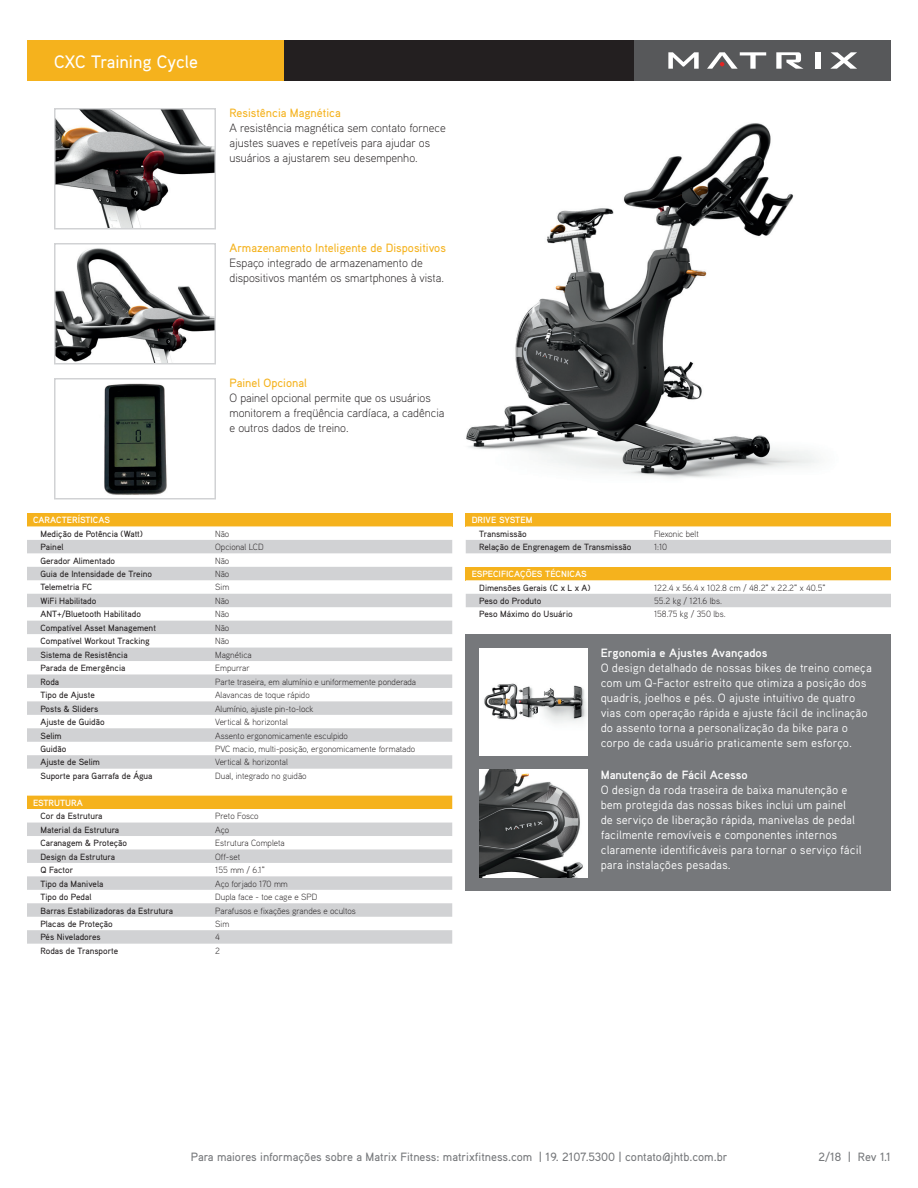
<style>
.page{position:relative;width:918px;height:1188px;background:#fff}
.page>*{position:absolute;margin:0;border:0;box-sizing:border-box;transform-origin:0 0}
.Heading__Product{font:500 18px "Aaux Pro OT";color:#fff}
.Feature_Copy{font:12px/15px "Aaux Pro OT";color:#fff}
.Body_Copy{font:300 12px/15px "Aaux Pro OT";color:#231f20}
.t1{font:500 12px "Aaux Pro OT";color:#76787b}
.Body_Heading__Yellow{font:500 12px "Aaux Pro OT";color:#f5b21d}
.Feature_Heading__Whi{font:700 12px "Aaux Pro OT";color:#fff}
.Spec_Table_Copy__Med{font:500 9px "Aaux Pro OT";color:#231f20}
.Spec_Table_Copy{font:300 9px "Aaux Pro OT";color:#231f20}
.Spec_Table_Heading{font:700 9px "Aaux Pro OT";color:#fff}
</style>
<div class="page">
<div style="left:27px;top:40px;width:864px;height:41px;background:#231f20"></div>
<div style="left:634px;top:40px;width:257px;height:41px;background:#57585a"></div>
<div style="left:27px;top:40px;width:257px;height:41px;background:#f5b21d"></div>
<svg style="left:668px;top:52px;width:31px;height:17px"></svg>
<svg style="left:776px;top:52px;width:27px;height:17px"></svg>
<svg style="left:830px;top:52px;width:27px;height:17px"></svg>
<div style="left:815px;top:52px;width:5px;height:17px;background:#fff"></div>
<svg style="left:707px;top:52px;width:59px;height:17px"></svg>
<img style="left:466px;top:123px;width:353px;height:355px">
<div style="left:27px;top:513px;width:425px;height:13px;background:#f5b21d"></div>
<svg style="left:27px;top:540px;width:425px;height:229px;fill:#d7d8da"></svg>
<div style="left:27px;top:796px;width:425px;height:13px;background:#f5b21d"></div>
<svg style="left:27px;top:822px;width:425px;height:1px"></svg>
<svg style="left:27px;top:823px;width:425px;height:121px;fill:#d1d2d4"></svg>
<div style="left:466px;top:513px;width:425px;height:13px;background:#f5b21d"></div>
<svg style="left:466px;top:526px;width:425px;height:27px"></svg>
<div style="left:466px;top:567px;width:425px;height:13px;background:#f5b21d"></div>
<svg style="left:466px;top:580px;width:425px;height:28px"></svg>
<img style="left:57px;top:111px;width:156px;height:116px">
<div style="left:54px;top:108px;width:162px;height:122px;border:2px solid #d1d2d4"></div>
<img style="left:57px;top:248px;width:156px;height:113px">
<div style="left:54px;top:243px;width:162px;height:121px;border:2px solid #d1d2d4"></div>
<img style="left:104px;top:383px;width:63px;height:112px">
<div style="left:54px;top:378px;width:162px;height:122px;border:2px solid #d1d2d4"></div>
<div style="left:466px;top:634px;width:425px;height:257px;background:#76787b"></div>
<img style="left:479px;top:648px;width:108px;height:108px">
<img style="left:479px;top:770px;width:108px;height:108px">
<p class="Heading__Product" style="left:54px;top:50px;width:145px">CXC Training Cycle</p>
<p class="Body_Heading__Yellow" style="left:230px;top:106px;width:113px">Resistência Magnética</p>
<p class="Body_Copy" style="left:230px;top:120px;width:218px">A resistência magnética sem contato fornece ajustes suaves e repetíveis para ajudar os usuários a ajustarem seu desempenho.</p>
<p class="Body_Heading__Yellow" style="left:230px;top:241px;width:218px">Armazenamento Inteligente de Dispositivos</p>
<p class="Body_Copy" style="left:230px;top:255px;width:216px">Espaço integrado de armazenamento de dispositivos mantém os smartphones à vista.</p>
<p class="Body_Heading__Yellow" style="left:230px;top:376px;width:79px">Painel Opcional</p>
<p class="Body_Copy" style="left:230px;top:390px;width:216px">O painel opcional permite que os usuários monitorem a freqüência cardíaca, a cadência e outros dados de treino.</p>
<p class="Spec_Table_Heading" style="left:33px;top:514px;width:79px">CARACTERÍSTICAS</p>
<p class="Spec_Table_Copy__Med" style="left:40px;top:528px;width:104px">Medição de Potência (Watt)</p>
<p class="Spec_Table_Copy" style="left:215px;top:528px;width:16px">Não</p>
<p class="Spec_Table_Copy__Med" style="left:40px;top:541px;width:24px">Painel</p>
<p class="Spec_Table_Copy" style="left:215px;top:541px;width:50px">Opcional LCD</p>
<p class="Spec_Table_Copy__Med" style="left:40px;top:555px;width:76px">Gerador Alimentado</p>
<p class="Spec_Table_Copy" style="left:215px;top:555px;width:16px">Não</p>
<p class="Spec_Table_Copy__Med" style="left:40px;top:568px;width:113px">Guia de Intensidade de Treino</p>
<p class="Spec_Table_Copy" style="left:215px;top:568px;width:16px">Não</p>
<p class="Spec_Table_Copy__Med" style="left:40px;top:582px;width:53px">Telemetria FC</p>
<p class="Spec_Table_Copy" style="left:215px;top:582px;width:16px">Sim</p>
<p class="Spec_Table_Copy__Med" style="left:40px;top:595px;width:57px">WiFi Habilitado</p>
<p class="Spec_Table_Copy" style="left:215px;top:595px;width:16px">Não</p>
<p class="Spec_Table_Copy__Med" style="left:40px;top:609px;width:102px">ANT+/Bluetooth Habilitado</p>
<p class="Spec_Table_Copy" style="left:215px;top:609px;width:16px">Não</p>
<p class="Spec_Table_Copy__Med" style="left:40px;top:622px;width:117px">Compatível Asset Management</p>
<p class="Spec_Table_Copy" style="left:215px;top:622px;width:16px">Não</p>
<p class="Spec_Table_Copy__Med" style="left:40px;top:636px;width:111px">Compatível Workout Tracking</p>
<p class="Spec_Table_Copy" style="left:215px;top:636px;width:16px">Não</p>
<p class="Spec_Table_Copy__Med" style="left:40px;top:649px;width:89px">Sistema de Resistência</p>
<p class="Spec_Table_Copy" style="left:215px;top:649px;width:38px">Magnética</p>
<p class="Spec_Table_Copy__Med" style="left:40px;top:662px;width:86px">Parada de Emergência</p>
<p class="Spec_Table_Copy" style="left:215px;top:662px;width:36px">Empurrar</p>
<p class="Spec_Table_Copy__Med" style="left:40px;top:676px;width:20px">Roda</p>
<p class="Spec_Table_Copy" style="left:215px;top:676px;width:202px">Parte traseira, em alumínio e uniformemente ponderada</p>
<p class="Spec_Table_Copy__Med" style="left:40px;top:689px;width:56px">Tipo de Ajuste</p>
<p class="Spec_Table_Copy" style="left:215px;top:689px;width:96px">Alavancas de toque rápido</p>
<p class="Spec_Table_Copy__Med" style="left:40px;top:703px;width:59px">Posts &amp; Sliders</p>
<p class="Spec_Table_Copy" style="left:215px;top:703px;width:100px">Alumínio, ajuste pin-to-lock</p>
<p class="Spec_Table_Copy__Med" style="left:40px;top:716px;width:66px">Ajuste de Guidão</p>
<p class="Spec_Table_Copy" style="left:215px;top:716px;width:74px">Vertical &amp; horizontal</p>
<p class="Spec_Table_Copy__Med" style="left:40px;top:730px;width:23px">Selim</p>
<p class="Spec_Table_Copy" style="left:215px;top:730px;width:134px">Assento ergonomicamente esculpido</p>
<p class="Spec_Table_Copy__Med" style="left:40px;top:743px;width:28px">Guidão</p>
<p class="Spec_Table_Copy" style="left:215px;top:743px;width:202px">PVC macio, multi-posição, ergonomicamente formatado</p>
<p class="Spec_Table_Copy__Med" style="left:40px;top:757px;width:61px">Ajuste de Selim</p>
<p class="Spec_Table_Copy" style="left:215px;top:757px;width:74px">Vertical &amp; horizontal</p>
<p class="Spec_Table_Copy__Med" style="left:40px;top:770px;width:114px">Suporte para Garrafa de Água</p>
<p class="Spec_Table_Copy" style="left:215px;top:770px;width:93px">Dual, integrado no guidão</p>
<p class="Spec_Table_Heading" style="left:33px;top:797px;width:51px">ESTRUTURA</p>
<p class="Spec_Table_Copy__Med" style="left:40px;top:811px;width:64px">Cor da Estrutura</p>
<p class="Spec_Table_Copy" style="left:215px;top:811px;width:45px">Preto Fosco</p>
<p class="Spec_Table_Copy__Med" style="left:40px;top:824px;width:80px">Material da Estrutura</p>
<p class="Spec_Table_Copy" style="left:215px;top:824px;width:15px">Aço</p>
<p class="Spec_Table_Copy__Med" style="left:40px;top:837px;width:88px">Caranagem &amp; Proteção</p>
<p class="Spec_Table_Copy" style="left:215px;top:837px;width:71px">Estrutura Completa</p>
<p class="Spec_Table_Copy__Med" style="left:40px;top:851px;width:76px">Design da Estrutura</p>
<p class="Spec_Table_Copy" style="left:215px;top:851px;width:26px">Off-set</p>
<p class="Spec_Table_Copy__Med" style="left:40px;top:864px;width:34px">Q Factor</p>
<p class="Spec_Table_Copy" style="left:215px;top:864px;width:51px">155 mm / 6.1"</p>
<p class="Spec_Table_Copy__Med" style="left:40px;top:878px;width:64px">Tipo da Manivela</p>
<p class="Spec_Table_Copy" style="left:215px;top:878px;width:74px">Aço forjado 170 mm</p>
<p class="Spec_Table_Copy__Med" style="left:40px;top:891px;width:52px">Tipo do Pedal</p>
<p class="Spec_Table_Copy" style="left:215px;top:891px;width:104px">Dupla face - toe cage e SPD</p>
<p class="Spec_Table_Copy__Med" style="left:40px;top:905px;width:134px">Barras Estabilizadoras da Estrutura</p>
<p class="Spec_Table_Copy" style="left:215px;top:905px;width:142px">Parafusos e fixações grandes e ocultos</p>
<p class="Spec_Table_Copy__Med" style="left:40px;top:918px;width:74px">Placas de Proteção</p>
<p class="Spec_Table_Copy" style="left:215px;top:918px;width:16px">Sim</p>
<p class="Spec_Table_Copy__Med" style="left:40px;top:932px;width:62px">Pés Niveladores</p>
<p class="Spec_Table_Copy" style="left:215px;top:932px;width:6px">4</p>
<p class="Spec_Table_Copy__Med" style="left:40px;top:945px;width:79px">Rodas de Transporte</p>
<p class="Spec_Table_Copy" style="left:215px;top:945px;width:6px">2</p>
<p class="Spec_Table_Heading" style="left:472px;top:514px;width:62px">DRIVE SYSTEM</p>
<p class="Spec_Table_Copy__Med" style="left:479px;top:528px;width:49px">Transmissão</p>
<p class="Spec_Table_Copy" style="left:654px;top:528px;width:46px">Flexonic belt</p>
<p class="Spec_Table_Copy__Med" style="left:479px;top:541px;width:154px">Relação de Engrenagem de Transmissão</p>
<p class="Spec_Table_Copy" style="left:654px;top:541px;width:15px">1:10</p>
<p class="Spec_Table_Heading" style="left:472px;top:568px;width:117px">ESPECIFICAÇÕES TÉCNICAS</p>
<p class="Spec_Table_Copy__Med" style="left:479px;top:582px;width:113px">Dimensões Gerais (C x L x A)</p>
<p class="Spec_Table_Copy" style="left:654px;top:582px;width:173px">122.4 x 56.4 x 102.8 cm / 48.2" x 22.2" x 40.5"</p>
<p class="Spec_Table_Copy__Med" style="left:479px;top:595px;width:64px">Peso do Produto</p>
<p class="Spec_Table_Copy" style="left:654px;top:595px;width:69px">55.2 kg / 121.6 lbs.</p>
<p class="Spec_Table_Copy__Med" style="left:479px;top:609px;width:95px">Peso Máximo do Usuário</p>
<p class="Spec_Table_Copy" style="left:654px;top:609px;width:73px">158.75 kg / 350 lbs.</p>
<p class="Feature_Heading__Whi" style="left:601px;top:645px;width:168px">Ergonomia e Ajustes Avançados</p>
<p class="Feature_Copy" style="left:601px;top:660px;width:273px">O design detalhado de nossas bikes de treino começa com um Q-Factor estreito que otimiza a posição dos quadris, joelhos e pés. O ajuste intuitivo de quatro vias com operação rápida e ajuste fácil de inclinação do assento torna a personalização da bike para o corpo de cada usuário praticamente sem esforço.</p>
<p class="Feature_Heading__Whi" style="left:601px;top:767px;width:148px">Manutenção de Fácil Acesso</p>
<p class="Feature_Copy" style="left:601px;top:782px;width:262px">O design da roda traseira de baixa manutenção e bem protegida das nossas bikes inclui um painel<br>de serviço de liberação rápida, manivelas de pedal facilmente removíveis e componentes internos claramente identificáveis para tornar o serviço fácil para instalações pesadas.</p>
<h2 class="t1" style="left:191px;top:1149px;width:538px">Para maiores informações sobre a Matrix Fitness: matrixfitness.com | 19. 2107.5300 | contato@jhtb.com.br</h2>
<h2 class="t1" style="left:818px;top:1149px;width:74px">2/18 | Rev 1.1</h2>
</div>
